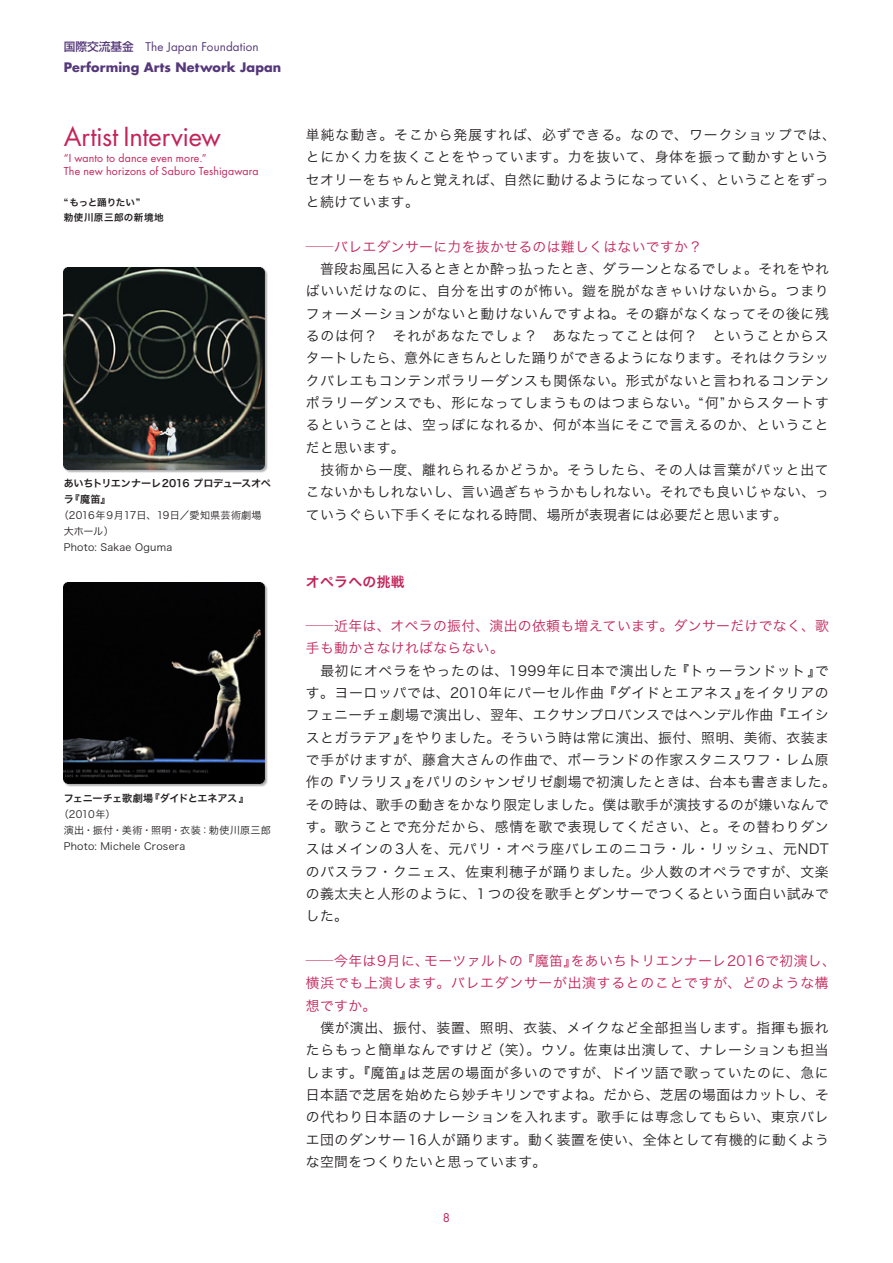
<style>
.page{position:relative;width:893px;height:1263px;background:#fff}
.page>*{position:absolute;margin:0;border:0;box-sizing:border-box;transform-origin:0 0}
.t1{font:25.5px "Futura";letter-spacing:-.01em;color:#c22559}
.本文_日{font:13.8px/22.4px "Hira Kaku Pro W3";letter-spacing:.045em;color:#231f20}
.本文_日-2{font:13.8px/22.4px "Hira Kaku Pro W3";letter-spacing:.025em;color:#c22559;scale:2 1}
.本文_日-3{font:13.8px "Hira Kaku Pro W3";letter-spacing:.025em;color:#231f20}
.本文_日-4{font:13.8px/22.4px "Hira Kaku Pro W3";letter-spacing:.055em;color:#c22559;scale:2 1}
.本文_日-5{font:13.8px "Hira Kaku Pro W3";letter-spacing:.025em;color:#c22559}
.本文_日-6{font:13.8px "Hira Kaku Pro W6";letter-spacing:.025em;color:#c22559}
.t2{font:700 12.75px "Futura";letter-spacing:.01em;color:#55387a}
.t3{font:11.7px "Futura";letter-spacing:.01em;color:#55387a}
.t4{font:11.7px "Futura";color:#c22559}
.t5{font:10.65px/12.8px "Futura";letter-spacing:.01em;color:#c22559}
.データ_日{font:10.05px/15.9px "Hira Kaku Pro W3";letter-spacing:.025em;color:#231f20}
.データ_日-2{font:10.05px/15.9px "Hira Kaku Pro W6";letter-spacing:-.03em;color:#231f20}
.t6{font:9.6px/14.9px "Hira Kaku Pro W6";letter-spacing:.03em;color:#231f20}
.s1{font-family:"Shin Go Pro";font-weight:500}
</style>
<div class="page">
<img style="left:64px;top:268px;width:204px;height:204px">
<img style="left:64px;top:583px;width:204px;height:204px">
<p class="t3" style="left:64px;top:38px;width:196px"><span class="s1">国際交流基金　</span>The Japan Foundation</p>
<p class="t2" style="left:64px;top:58px;width:219px">Performing Arts Network Japan</p>
<h1 class="t1" style="left:64px;top:119px;width:159px">Artist Interview</h1>
<p class="t5" style="left:64px;top:152px;width:196px">I“ wanto to dance even more “.<br>The new horizons of Saburo Teshigawara</p>
<p class="t6" style="left:64px;top:195px;width:101px">“もっと踊りたい“<br>勅使川原三郎の新境地</p>
<p class="データ_日-2" style="left:70px;top:475px;width:202px;text-indent:-6px">あいちトリエンナーレ2016 プロデュースオペ『魔笛『</p>
<p class="データ_日-2" style="left:64px;top:491px;width:12px">ラ</p>
<p class="データ_日" style="left:64px;top:507px;width:199px;text-indent:-5px">（2016年９月17日、19日／愛知県芸術劇場大ホール(</p>
<p class="データ_日" style="left:64px;top:539px;width:110px">Photo: Sakae Oguma</p>
<p class="データ_日-2" style="left:150px;top:790px;width:101px">『ダイドとエネアス『</p>
<p class="データ_日-2" style="left:64px;top:790px;width:91px">フェニーチェ歌劇場</p>
<p class="データ_日" style="left:59px;top:805px;width:58px">（2010年(</p>
<p class="データ_日" style="left:64px;top:821px;width:209px">演出・振付・美術・照明・衣装：勅使川原三郎</p>
<p class="データ_日" style="left:64px;top:837px;width:123px">Photo: Michele Crosera</p>
<p class="本文_日" style="left:306px;top:123px;width:531px">単純な動き。そこから発展すれば、必ずできる。なので、ワークショップでは、とにかく力を抜くことをやっています。力を抜いて、身体を振って動かすというセオリーをちゃんと覚えれば、自然に動けるようになっていく、ということをずっと続けています。</p>
<p class="本文_日-2" style="left:306px;top:234px;width:200px">─バレエダンサーに力を抜かせるのは難しくはないですか?</p>
<p class="本文_日" style="left:306px;top:257px;width:525px;text-align:justify">　普段お風呂に入るときとか酔っ払ったとき、ダラーンとなるでしょ。それをやればいいだけなのに、自分を出すのが怖い。鎧を脱がなきゃいけないから。つまりフォーメーションがないと動けないんですよね。その癖がなくなってその後に残るのは何？　それがあなたでしょ？　あなたってことは何？　ということからスタートしたら、意外にきちんとした踊りができるようになります。それはクラシックバレエもコンテンポラリーダンスも関係ない。形式がないと言われるコンテンポラリーダンスでも、形になってしまうものはつまらない。“何”からスタートするということは、空っぽになれるか、何が本当にそこで言えるのか、ということだと思います。</p>
<p class="本文_日" style="left:306px;top:457px;width:524px;text-align:justify">　技術から一度、離れられるかどうか。そうしたら、その人は言葉がパッと出てこないかもしれないし、言い過ぎちゃうかもしれない。それでも良いじゃない、っていうぐらい下手くそになれる時間、場所が表現者には必要だと思います。</p>
<p class="本文_日-6" style="left:306px;top:569px;width:100px">オペラへの挑戦</p>
<p class="本文_日-2" style="left:306px;top:614px;width:263px">─近年は、オペラの振付、演出の依頼も増えています。ダンサーだけでなく、歌手も動かさなければならない。</p>
<p class="本文_日" style="left:306px;top:658px;width:524px;text-align:right">　最初にオペラをやったのは、1999年に日本で演出した『トゥーランドット で』をイタリアの</p>
<p class="本文_日" style="left:306px;top:681px;width:444px">す。ヨーロッパでは、2010年にパーセル作曲『ダイドとエアネス』</p>
<p class="本文_日-3" style="left:306px;top:703px;width:524px">フェニーチェ劇場で演出し、翌年、エクサンプロバンスではヘンデル作曲『エイシ</p>
<p class="本文_日" style="left:401px;top:725px;width:430px">をやりました。そういう時は常に演出、振付、照明、美術、衣装ま</p>
<p class="本文_日" style="left:306px;top:725px;width:103px">スとガラテア』</p>
<p class="本文_日" style="left:306px;top:748px;width:524px">で手がけますが、藤倉大さんの作曲で、ポーランドの作家スタニスワフ・レム原</p>
<p class="本文_日-3" style="left:412px;top:770px;width:425px">をパリのシャンゼリゼ劇場で初演したときは、台本も書きました。</p>
<p class="本文_日" style="left:306px;top:770px;width:525px">作の『ソラリス』<br>その時は、歌手の動きをかなり限定しました。僕は歌手が演技するのが嫌いなんです。歌うことで充分だから、感情を歌で表現してください、と。その替わりダンスはメインの3人を、元パリ・オペラ座バレエのニコラ・ル・リッシュ、元NDTのバスラフ・クニェス、佐東利穂子が踊りました。少人数のオペラですが、文楽の義太夫と人形のように、1つの役を歌手とダンサーでつくるという面白い試みでした。</p>
<p class="本文_日-5" style="left:571px;top:948px;width:267px">をあいちトリエンナーレ2016で初演し、</p>
<p class="本文_日-5" style="left:521px;top:948px;width:58px">『魔笛』</p>
<p class="本文_日-4" style="left:306px;top:949px;width:263px">─今年は9月に、<br>横浜でも上演します。バレエダンサーが出演するとのことですが、どのような構想ですか。</p>
<p class="本文_日" style="left:306px;top:1016px;width:524px;text-align:right">　僕が演出、振付、装置、照明、衣装、メイクなど全部担当します。指揮も振れ（笑）。ウソ。佐東は出演して、ナレーションも担当</p>
<p class="本文_日-5" style="left:424px;top:948px;width:100px">モーツァルトの</p>
<p class="本文_日" style="left:407px;top:1038px;width:423px;text-indent:-101px">たらもっと簡単なんですけど<br>は芝居の場面が多いのですが、ドイツ語で歌っていたのに、急に</p>
<p class="本文_日" style="left:306px;top:1060px;width:525px">します。『魔笛』<br>日本語で芝居を始めたら妙チキリンですよね。だから、芝居の場面はカットし、その代わり日本語のナレーションを入れます。歌手には専念してもらい、東京バレエ団のダンサー16人が踊ります。動く装置を使い、全体として有機的に動くような空間をつくりたいと思っています。</p>
<p class="t4" style="left:443px;top:1210px;width:9px">8</p>
</div>
